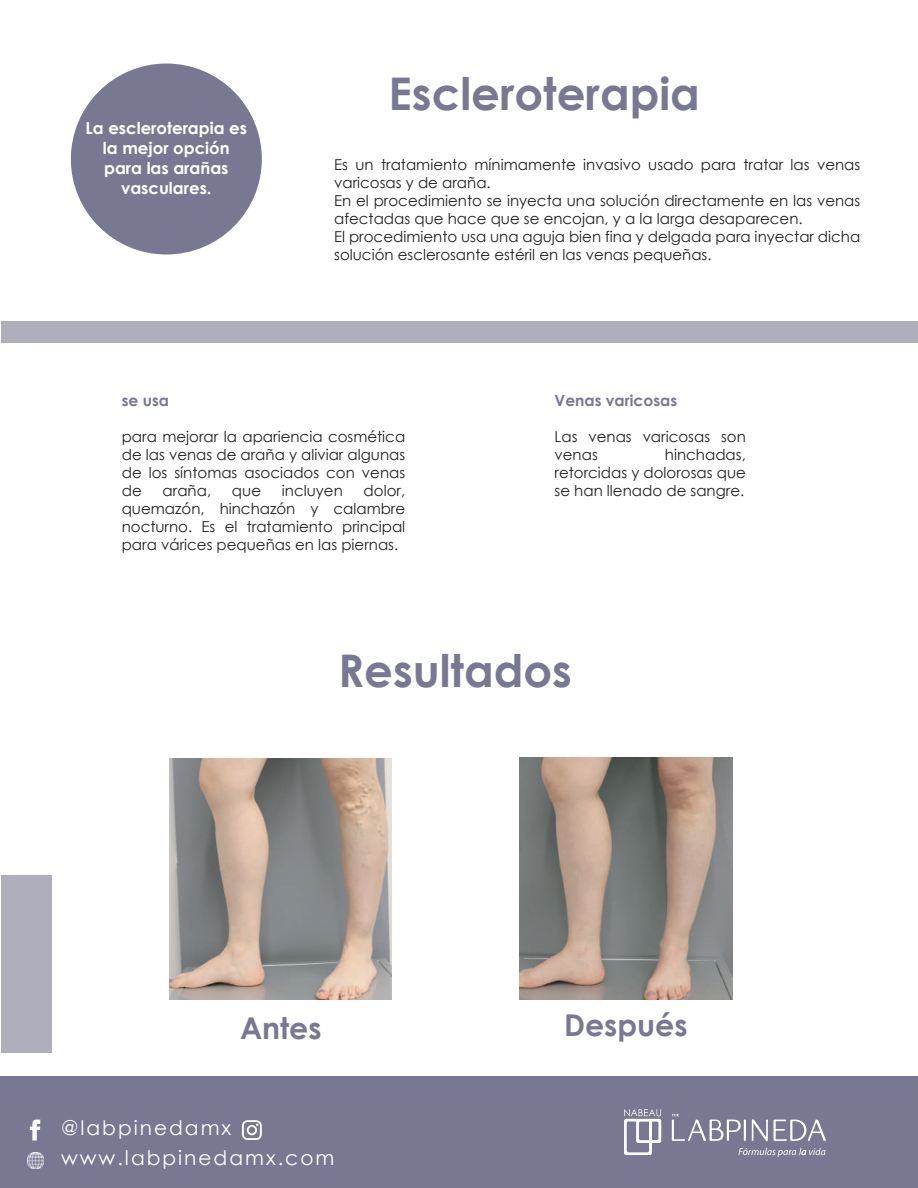
<style>
.page{position:relative;width:918px;height:1188px;background:#fff}
.page>*{position:absolute;margin:0;border:0;box-sizing:border-box;transform-origin:0 0}
.t1{font:700 45px "Century Gothic";color:#787892}
.t2{font:700 30px "Century Gothic";color:#787892}
.t3{font:20.1px "Century Gothic";letter-spacing:.1em;color:#fff}
.t4{font:700 16.5px/19.8px "Century Gothic";color:#fff;text-align:center}
.t5{font:700 15.45px "Century Gothic";color:#787892}
.t6{font:15px/18px "Century Gothic";color:#231f20;text-align:justify}
</style>
<div class="page">
<div style="left:71px;top:64px;width:191px;height:191px;background:#787892;border-radius:50%"></div>
<div style="left:2px;top:321px;width:916px;height:22px;background:#aeaebd"></div>
<div style="left:2px;top:875px;width:50px;height:177px;background:#aeaebd"></div>
<div style="left:0;top:1076px;width:918px;height:112px;background:#787892"></div>
<svg style="left:752px;top:1119px;width:16px;height:22px"></svg>
<svg style="left:774px;top:1120px;width:52px;height:21px"></svg>
<svg style="left:739px;top:1148px;width:87px;height:9px"></svg>
<svg style="left:624px;top:1109px;width:37px;height:46px"></svg>
<svg style="left:672px;top:1114px;width:74px;height:27px"></svg>
<img style="left:28px;top:1152px;width:16px;height:16px">
<svg style="left:242px;top:1120px;width:20px;height:20px"></svg>
<svg style="left:30px;top:1120px;width:10px;height:21px"></svg>
<img style="left:519px;top:758px;width:213px;height:241px">
<img style="left:170px;top:758px;width:222px;height:241px">
<p class="t4" style="left:86px;top:118px;width:163px">La escleroterapia es la mejor opción para las arañas vasculares.</p>
<h1 class="t1" style="left:388px;top:59px;width:313px">Escleroterapia</h1>
<p class="t6" style="left:334px;top:155px;width:528px;text-align:left">Es un tratamiento mínimamente invasivo usado para tratar las venas varicosas y de araña.<br>En el procedimiento se inyecta una solución directamente en las venas afectadas que hace que se encojan, y a la larga desaparecen.<br>El procedimiento usa una aguja bien fina y delgada para inyectar dicha solución esclerosante estéril en las venas pequeñas.</p>
<p class="t5" style="left:122px;top:388px;width:49px">se usa</p>
<p class="t6" style="left:122px;top:427px;width:285px">para mejorar la apariencia cosmética de las venas de araña y aliviar algunas de los síntomas asociados con venas de</p>
<p class="t6" style="left:163px;top:481px;width:50px">araña,</p>
<p class="t6" style="left:232px;top:481px;width:31px">que</p>
<p class="t6" style="left:282px;top:481px;width:62px">incluyen</p>
<p class="t6" style="left:122px;top:481px;width:285px;text-indent:242px">dolor, quemazón, hinchazón y calambre nocturno. Es el tratamiento principal para várices pequeñas en las piernas.</p>
<p class="t5" style="left:555px;top:388px;width:124px">Venas varicosas</p>
<p class="t6" style="left:555px;top:428px;width:193px">Las venas varicosas son venas</p>
<p class="t6" style="left:555px;top:446px;width:193px;text-indent:110px">hinchadas, retorcidas y dolorosas que se han llenado de sangre.</p>
<h1 class="t1" style="left:338px;top:637px;width:236px">Resultados</h1>
<h2 class="t2" style="left:240px;top:1005px;width:83px">Antes</h2>
<h2 class="t2" style="left:564px;top:1002px;width:125px">Después</h2>
<h3 class="t3" style="left:61px;top:1114px;width:172px">@labpinedamx</h3>
<h3 class="t3" style="left:61px;top:1144px;width:275px">www.labpinedamx.com</h3>
</div>
